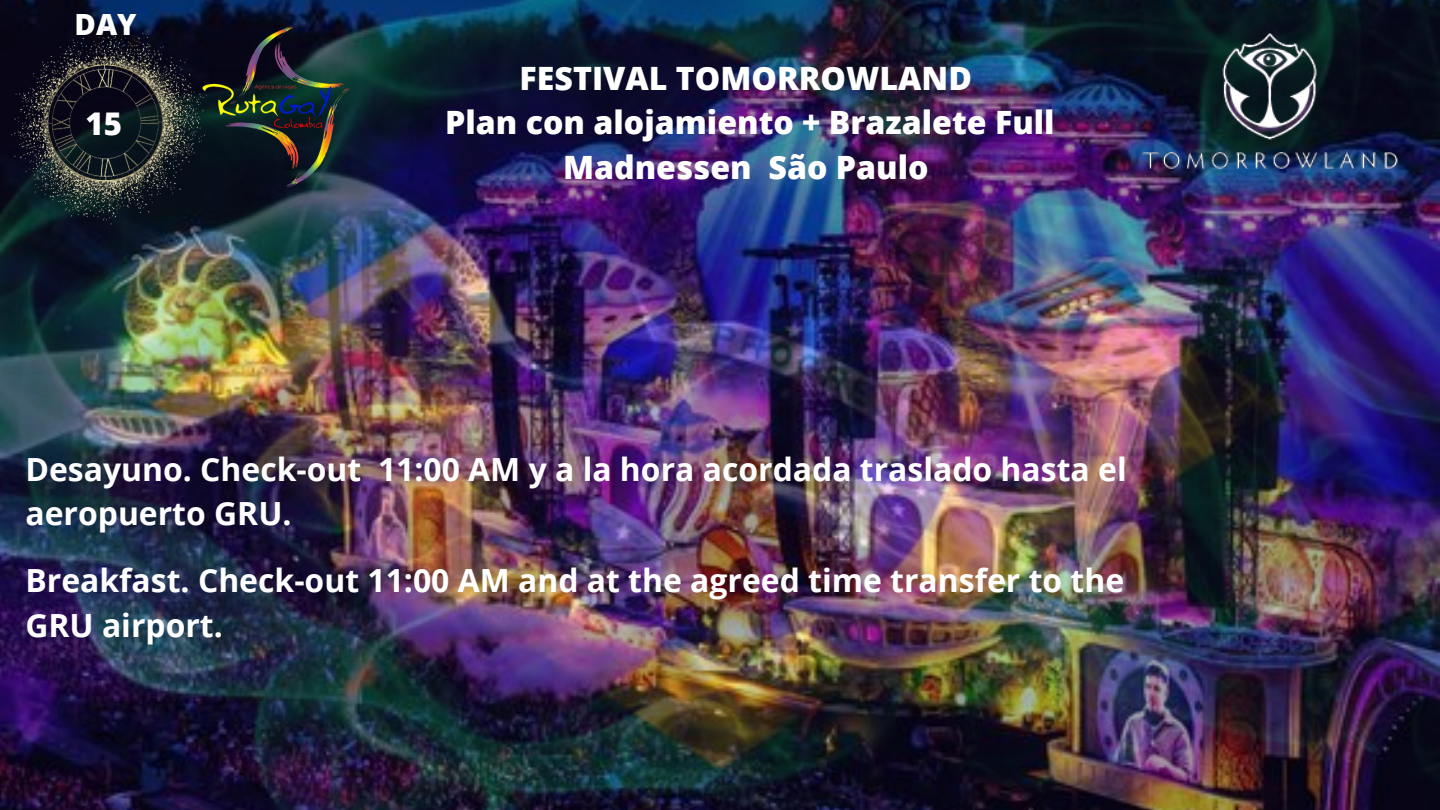
<style>
.page{position:relative;width:1440px;height:810px;background:#fff}
.page>*{position:absolute;margin:0;border:0;box-sizing:border-box;transform-origin:0 0}
.t1{font:800 32.1px/44.6px "Open Sans";color:#fff;text-align:center}
.t2{font:700 31.9px/44.2px "Open Sans";color:#fff}
.t3{font:800 31.2px "Open Sans";color:#fff}
.t4{font:800 29.2px "Open Sans";color:#fff}
</style>
<div class="page">
<img style="left:0;top:0;width:1440px;height:810px">
<img style="left:4px;top:22px;width:203px;height:202px">
<img style="left:1111px;top:0;width:329px;height:225px">
<img style="left:186px;top:13px;width:184px;height:186px">
<p class="t4" style="left:75px;top:4px;width:64px">DAY</p>
<p class="t3" style="left:86px;top:102px;width:38px">15</p>
<p class="t1" style="left:445px;top:55px;width:611px">FESTIVAL TOMORROWLAND<br>Plan con alojamiento + Brazalete Full<br>Madnessen São Paulo</p>
<p class="t2" style="left:25px;top:446px;width:1103px">Desayuno. Check-out 11:00 AM y a la hora acordada traslado hasta el aeropuerto GRU.</p>
<p class="t2" style="left:25px;top:558px;width:1100px">Breakfast. Check-out 11:00 AM and at the agreed time transfer to the<br>GRU airport.</p>
</div>
